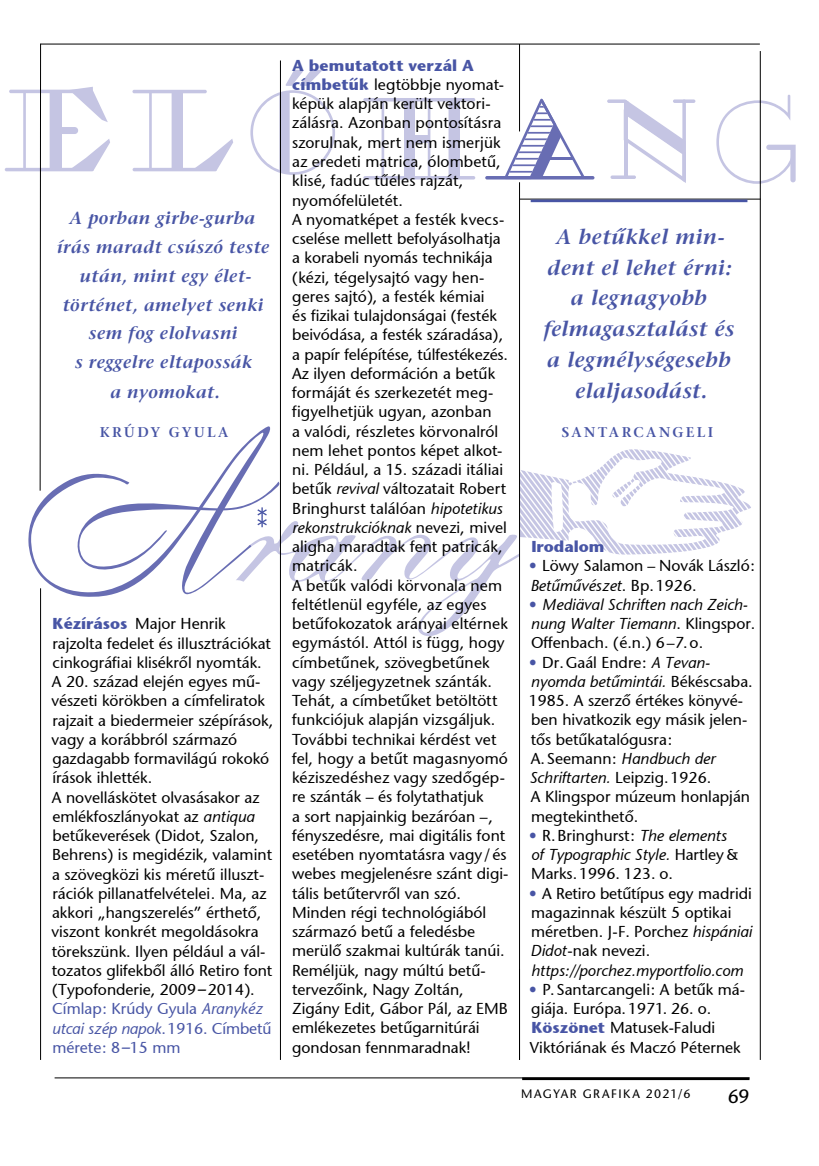
<style>
.page{position:relative;width:819px;height:1166px;background:#fff}
.page>*{position:absolute;margin:0;border:0;box-sizing:border-box;transform-origin:0 0}
.t1{font:italic 700 21px/30.8px "Stone Srf Sm PFL";letter-spacing:.02em;color:#4855a5;text-align:center}
.t2{font:19.25px "ITC Stone Sans";color:#000}
.t3{font:italic 700 17.5px/29.1px "Stone Srf Sm PFL";letter-spacing:.025em;color:#4855a5;text-align:center}
.t4{font:15.75px/19.2px "Stone Sn PFL";color:#000}
.t5{font:italic 15.75px/19.2px "Stone Sn PFL";color:#000}
.t6{font:700 15.75px "Stone Sn PFL";color:#4855a5}
.t7{font:700 14px "Stone Srf Sm PFL";letter-spacing:.16em;color:#4855a5}
.t8{font:12.25px "ITC Stone Sans";letter-spacing:.125em;color:#000}
.s1{font-weight:700;color:#4855a5}
.s2{font-style:italic}
.s3{font-family:"Stone Srf Sm PFL";font-weight:700;font-style:italic}
.s4{color:#4855a5}
.s5{font-style:italic;color:#4855a5}
.s6{font-family:"Stone Srf Sm PFL";font-weight:700;font-style:italic;color:#4855a5}
.s7{font-weight:700;font-style:normal;color:#4855a5}
.s8{font-style:normal}
</style>
<div class="page">
<hr style="left:55px;top:1077px;width:694px;height:1px;background:#000">
<hr style="left:522px;top:1077px;width:227px;height:3px;background:#000">
<svg style="left:716px;top:95px;width:79px;height:89px"></svg>
<svg style="left:673px;top:99px;width:22px;height:4px"></svg>
<svg style="left:607px;top:99px;width:79px;height:84px"></svg>
<hr style="left:363px;top:98px;width:112px;height:3px;background:#c5c5e3;border-radius:2px">
<hr style="left:363px;top:176px;width:112px;height:3px;background:#c5c5e3;border-radius:2px">
<svg style="left:381px;top:101px;width:23px;height:75px"></svg>
<div style="left:404px;top:100px;width:11px;height:78px;background:#c5c5e3"></div>
<div style="left:450px;top:100px;width:10px;height:78px;background:#c5c5e3"></div>
<svg style="left:428px;top:101px;width:22px;height:75px"></svg>
<div style="left:415px;top:135px;width:14px;height:7px;background:#c5c5e3"></div>
<hr style="left:132px;top:168px;width:85px;height:3px;background:#c5c5e3;border-radius:2px">
<hr style="left:132px;top:90px;width:75px;height:3px;background:#c5c5e3;border-radius:2px">
<svg style="left:149px;top:93px;width:23px;height:75px"></svg>
<div style="left:172px;top:92px;width:10px;height:78px;background:#c5c5e3"></div>
<hr style="left:5px;top:168px;width:89px;height:3px;background:#c5c5e3;border-radius:2px">
<hr style="left:9px;top:90px;width:83px;height:3px;background:#c5c5e3;border-radius:2px">
<svg style="left:23px;top:93px;width:28px;height:78px"></svg>
<div style="left:51px;top:92px;width:10px;height:78px;background:#c5c5e3"></div>
<svg style="left:71px;top:139px;width:39px;height:30px"></svg>
<svg style="left:194px;top:139px;width:39px;height:31px"></svg>
<svg style="left:69px;top:87px;width:39px;height:35px"></svg>
<div style="left:57px;top:127px;width:21px;height:7px;background:#c5c5e3;border-radius:4px"></div>
<svg style="left:250px;top:70px;width:85px;height:105px"></svg>
<hr style="left:485px;top:176px;width:109px;height:3px;background:#686db3;border-radius:2px">
<svg style="left:505px;top:99px;width:79px;height:77px"></svg>
<hr style="left:40px;top:44px;width:1px;height:447px;background:#000">
<hr style="left:519px;top:182px;width:1px;height:878px;background:#000">
<hr style="left:280px;top:60px;width:1px;height:1000px;background:#000">
<hr style="left:520px;top:199px;width:240px;height:1px;background:#000">
<hr style="left:41px;top:44px;width:718px;height:1px;background:#000">
<hr style="left:530px;top:200px;width:217px;height:2px;background:#4855a5">
<hr style="left:40px;top:588px;width:1px;height:472px;background:#000">
<hr style="left:759px;top:51px;width:1px;height:1009px;background:#000">
<hr style="left:519px;top:44px;width:1px;height:87px;background:#000">
<svg style="left:279px;top:408px;width:482px;height:232px"></svg>
<svg style="left:28px;top:426px;width:252px;height:172px"></svg>
<p class="t3" style="left:57px;top:203px;width:214px">A porban girbe-gurba írás maradt csúszó teste után, mint egy élet - történet, amelyet senki sem fog elolvasni<br>s reggelre eltapossák<br>a nyomokat.</p>
<p class="t7" style="left:100px;top:423px;width:130px">KRÚDY GYULA</p>
<p class="t4" style="left:51px;top:614px;width:223px"><span class="s1">Kézírásos</span> Major Henrik rajzolta fedelet és illusztrációkat cinkográfiai klisékről nyomták.<br>A 20. század elején egyes mű&shy;vészeti körökben a címfeliratok rajzait a biedermeier szépírások, vagy a korábbról származó gazdagabb formavilágú rokokó írások ihlették.<br>A novelláskötet olvasásakor az emlékfoszlányokat az <span class="s2">antiqua </span>betűkeverések (Didot, Szalon,<br>Behrens) is megidézik, valamint a szövegközi kis méretű illuszt&shy;rációk pillanatfelvételei. Ma, az akkori „hangszerelés” érthető, viszont konkrét megoldásokra törekszünk. Ilyen például a vál&shy;tozatos glifekből álló Retiro font (Typofonderie, 2009<span class="s3">–</span>2014).<br><span class="s4">Címlap: Krúdy Gyula</span> <span class="s5">Aranykéz utcai szép napok</span><span class="s4">.1916. Címbetű mérete: 8</span><span class="s6">–</span><span class="s4">15 mm</span></p>
<p class="t4" style="left:292px;top:56px;width:218px"><span class="s1">A bemutatott verzál A címbetűk</span> legtöbbje nyomat&shy;képük alapján került vektori&shy;zálásra. Azonban pontosításra szorulnak, mert nem ismerjük az eredeti matrica, ólombetű, klisé, fadúc tűéles rajzát, nyomófelületét.<br>A nyomatképet a festék kvecs&shy;cselése mellett befolyásolhatja a korabeli nyomás technikája (kézi, tégelysajtó vagy hen&shy;geres sajtó), a festék kémiai<br>és fizikai tulajdonságai (festék beivódása, a festék száradása), a papír felépítése, túlfestékezés.<br>Az ilyen deformáción a betűk formáját és szerkezetét meg&shy;figyelhetjük ugyan, azonban<br>a valódi, részletes körvonalról nem lehet pontos képet alkot&shy;ni. Például, a 15. századi itáliai betűk <span class="s2">revival</span> változatait Robert<br>Bringhurst találóan <span class="s2">hipotetikus rekonstrukcióknak</span> nevezi, mivel aligha maradtak fent patricák, matricák.<br>A betűk valódi körvonala nem feltétlenül egyféle, az egyes betűfokozatok arányai eltérnek egymástól. Attól is függ, hogy címbetűnek, szövegbetűnek vagy széljegyzetnek szánták.<br>Tehát, a címbetűket betöltött funkciójuk alapján vizsgáljuk.<br>További technikai kérdést vet fel, hogy a betűt magasnyomó kéziszedéshez vagy szedőgép&shy;re szánták – és folytathatjuk<br>a sort napjainkig bezáróan –, fényszedésre, mai digitális font esetében nyomtatásra vagy /és webes megjelenésre szánt digi&shy;tális betűtervről van szó.<br>Minden régi technológiából származó betű a feledésbe merülő szakmai kultúrák tanúi.<br>Reméljük, nagy múltú betű&shy;tervezőink, Nagy Zoltán,<br>Zigány Edit, Gábor Pál, az EMB emlékezetes betűgarnitúrái gondosan fennmaradnak!</p>
<h1 class="t1" style="left:543px;top:222px;width:192px">A betűkkel min - dent el lehet érni: a legnagyobb felmagasztalást és a legmélységesebb elaljasodást.</h1>
<p class="t7" style="left:561px;top:423px;width:153px">SANTARCANGELI</p>
<p class="t6" style="left:531px;top:537px;width:74px">Irodalom</p>
<p class="t4" style="left:529px;top:556px;width:227px"><span class="s1">•</span> Löwy Salamon – Novák László:<br><span class="s2">Betűművészet</span>. Bp.1926.</p>
<p class="t5" style="left:529px;top:595px;width:228px"><span class="s7">•</span> Mediäval Schriften nach Zeich&shy;nung Walter Tiemann<span class="s8">. Klingspor.<br>Offenbach. (é.n.) 6–7.o.</span></p>
<p class="t4" style="left:528px;top:652px;width:225px"><span class="s1">•</span> Dr.Gaál Endre: <span class="s2">A Tevan&shy;nyomda betűmintái.</span> Békéscsaba.<br>1985. A szerző értékes könyvé&shy;ben hivatkozik egy másik jelen&shy;tős betűkatalógusra:<br>A.Seemann: <span class="s2">Handbuch der<br>Schriftarten.</span> Leipzig.1926.<br>A Klingspor múzeum honlapján megtekinthető.</p>
<p class="t4" style="left:529px;top:826px;width:211px"><span class="s1">•</span> R.Bringhurst: <span class="s2">The elements of Typographic Style.</span> Hartley&amp;<br>Marks.1996. 123. o.</p>
<p class="t4" style="left:529px;top:883px;width:225px"><span class="s1">•</span> A Retiro betűtípus egy madridi magazinnak készült 5 optikai méretben. J-F. Porchez <span class="s2">hispániai<br>Didot</span>-nak nevezi. <span class="s2">https://porchez.myportfolio.com</span></p>
<p class="t4" style="left:529px;top:980px;width:218px"><span class="s1">•</span> P.Santarcangeli: A betűk má&shy;giája. Európa.1971. 26. o.<br><span class="s1">Köszönet</span> Matusek-Faludi<br>Viktóriának és Maczó Péternek</p>
<p class="t8" style="left:521px;top:1087px;width:171px">MAGYAR GRAFIKA 2021/6</p>
<p class="t2" style="left:727px;top:1085px;width:23px">69</p>
<p class="t8" style="left:530px;top:1089px;width:171px">MAGYAR GRAFIKA 2021/6</p>
</div>
